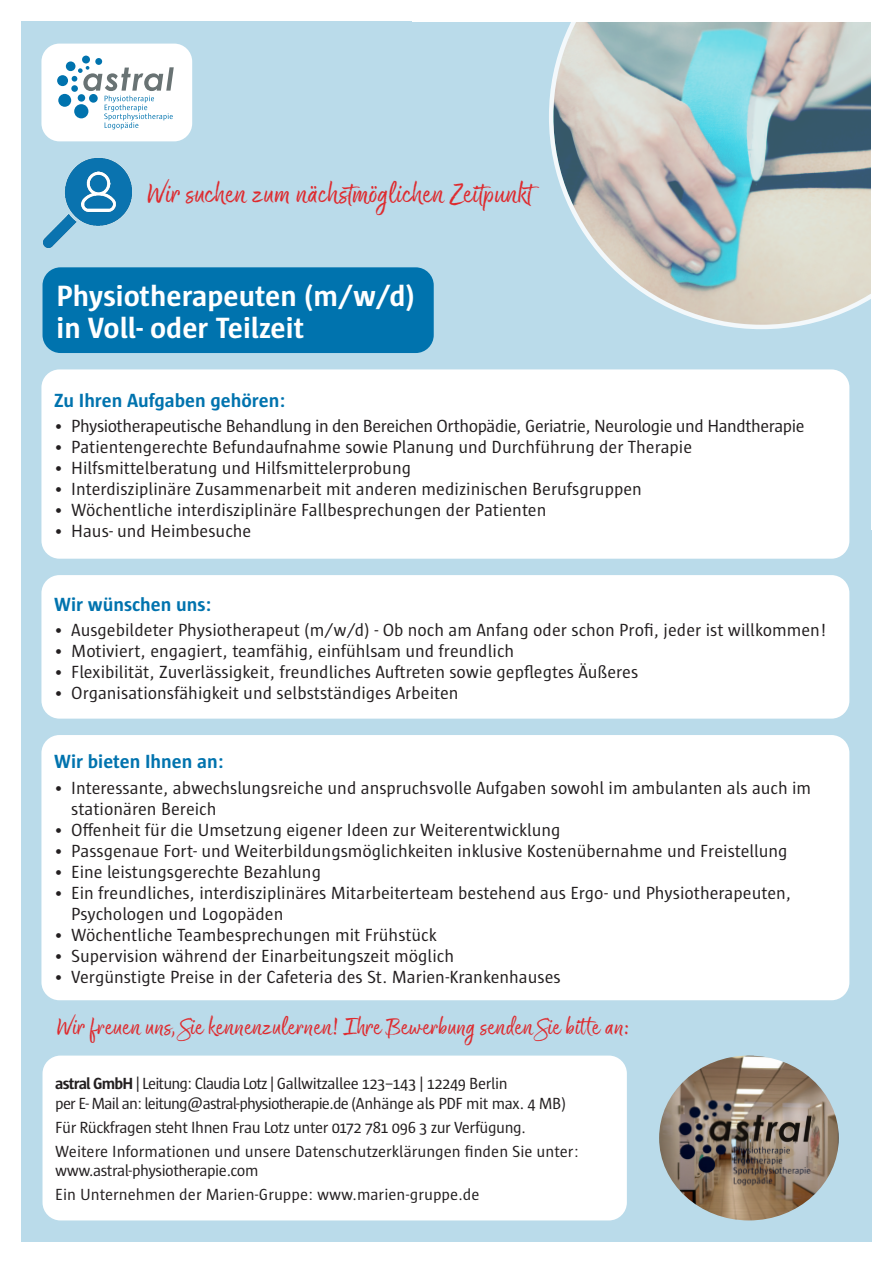
<style>
.page{position:relative;width:893px;height:1263px;background:#fff}
.page>*{position:absolute;margin:0;border:0;box-sizing:border-box;transform-origin:0 0}
.t1{font:31.5px "Good Karma Upright";color:#de2a2e}
.t2{font:700 30px/31.5px "Sun";color:#fff}
.t3{font:27px "Good Karma Upright";color:#de2a2e}
.t4{font:700 19.5px "Sun";color:#0073ae}
.t5{font:18px/21px "Sun";color:#231f20}
.t6{font:18px "Sun";letter-spacing:-.025em;color:#231f20}
.t7{font:16.5px/19.5px "Sun";letter-spacing:-.05em;color:#231f20}
.t8{font:16.5px/23.7px "Sun";letter-spacing:-.025em;color:#231f20}
.t9{font:16.5px/23.7px "Sun";color:#231f20}
.s1{font-weight:700}
</style>
<div class="page">
<div style="left:21px;top:21px;width:851px;height:1221px;background:#badbea"></div>
<div style="left:41px;top:44px;width:151px;height:97px;background:#fff;border-radius:18px"></div>
<div style="left:66px;top:61px;width:9px;height:10px;background:#0073ae;border-radius:50%"></div>
<div style="left:57px;top:75px;width:11px;height:11px;background:#0073ae;border-radius:50%"></div>
<div style="left:82px;top:56px;width:8px;height:8px;background:#0073ae;border-radius:50%"></div>
<div style="left:95px;top:58px;width:7px;height:7px;background:#0073ae;border-radius:50%"></div>
<div style="left:58px;top:94px;width:13px;height:13px;background:#0073ae;border-radius:50%"></div>
<svg style="left:72px;top:66px;width:102px;height:63px"></svg>
<svg style="left:549px;top:21px;width:323px;height:308px;background:#b3c3c4"></svg>
<div style="left:43px;top:267px;width:391px;height:86px;background:#0073ae;border-radius:18px"></div>
<img style="left:43px;top:158px;width:89px;height:90px">
<div style="left:41px;top:575px;width:808px;height:144px;background:#fff;border-radius:18px"></div>
<div style="left:41px;top:735px;width:808px;height:265px;background:#fff;border-radius:18px"></div>
<div style="left:41px;top:369px;width:808px;height:190px;background:#fff;border-radius:18px"></div>
<img style="left:659px;top:1055px;width:180px;height:165px">
<div style="left:43px;top:1055px;width:584px;height:165px;background:#fff;border-radius:18px"></div>
<h1 class="t1" style="left:147px;top:175px;width:387px">Wir suchen zum nächstmöglichen Zeitpunkt</h1>
<h2 class="t2" style="left:57px;top:280px;width:360px">Physiotherapeuten (m/w/d) in Voll- oder Teilzeit</h2>
<p class="t4" style="left:54px;top:389px;width:233px">Zu Ihren Aufgaben gehören:</p>
<p class="t6" style="left:54px;top:416px;width:752px">• Physiotherapeutische Behandlung in den Bereichen Orthopädie, Geriatrie, Neurologie und Handtherapie</p>
<p class="t5" style="left:54px;top:436px;width:639px">• Patientengerechte Befundaufnahme sowie Planung und Durchführung der Therapie</p>
<p class="t5" style="left:54px;top:457px;width:358px">• Hilfsmittelberatung und Hilfsmittelerprobung</p>
<p class="t5" style="left:54px;top:478px;width:589px">• Interdisziplinäre Zusammenarbeit mit anderen medizinischen Berufsgruppen</p>
<p class="t5" style="left:54px;top:499px;width:494px">• Wöchentliche interdisziplinäre Fallbesprechungen der Patienten</p>
<p class="t5" style="left:54px;top:520px;width:199px">• Haus- und Heimbesuche</p>
<p class="t4" style="left:54px;top:593px;width:159px">Wir wünschen uns:</p>
<p class="t5" style="left:54px;top:619px;width:774px">• Ausgebildeter Physiotherapeut (m/w/d) - Ob noch am Anfang oder schon Profi, jeder ist willkommen!</p>
<p class="t5" style="left:54px;top:640px;width:461px">• Motiviert, engagiert, teamfähig, einfühlsam und freundlich</p>
<p class="t5" style="left:54px;top:661px;width:586px">• Flexibilität, Zuverlässigkeit, freundliches Auftreten sowie gepflegtes Äußeres</p>
<p class="t5" style="left:54px;top:682px;width:406px">• Organisationsfähigkeit und selbstständiges Arbeiten</p>
<p class="t4" style="left:54px;top:751px;width:171px">Wir bieten Ihnen an:</p>
<p class="t5" style="left:71px;top:777px;width:741px;text-indent:-17px">• Interessante, abwechslungsreiche und anspruchsvolle Aufgaben sowohl im ambulanten als auch im stationären Bereich</p>
<p class="t5" style="left:54px;top:819px;width:508px">• Offenheit für die Umsetzung eigener Ideen zur Weiterentwicklung</p>
<p class="t5" style="left:54px;top:840px;width:735px">• Passgenaue Fort- und Weiterbildungsmöglichkeiten inklusive Kostenübernahme und Freistellung</p>
<p class="t5" style="left:54px;top:861px;width:268px">• Eine leistungsgerechte Bezahlung</p>
<p class="t5" style="left:71px;top:882px;width:722px;text-indent:-17px">• Ein freundliches, interdisziplinäres Mitarbeiterteam bestehend aus Ergo- und Physiotherapeuten,<br>Psychologen und Logopäden</p>
<p class="t5" style="left:54px;top:924px;width:384px">• Wöchentliche Teambesprechungen mit Frühstück</p>
<p class="t5" style="left:54px;top:945px;width:401px">• Supervision während der Einarbeitungszeit möglich</p>
<p class="t5" style="left:54px;top:966px;width:508px">• Vergünstigte Preise in der Cafeteria des St. Marien-Krankenhauses</p>
<h3 class="t3" style="left:57px;top:1011px;width:575px">Wir freuen uns, Sie kennenzulernen! Ihre Bewerbung senden Sie bitte an:</h3>
<p class="t7" style="left:55px;top:1074px;width:512px"><span class="s1">astral GmbH</span> | Leitung: Claudia Lotz | Gallwitzallee 123–143 | 12249 Berlin<br>per E- Mail an: leitung@astral-physiotherapie.de (Anhänge als PDF mit max. 4 MB)</p>
<p class="t8" style="left:55px;top:1115px;width:525px">Für Rückfragen steht Ihnen Frau Lotz unter 0172 781 096 3 zur Verfügung.<br>Weitere Informationen und unsere Datenschutzerklärungen finden Sie unter:</p>
<p class="t9" style="left:55px;top:1158px;width:426px">www.astral-physiotherapie.com<br>Ein Unternehmen der Marien-Gruppe: www.marien-gruppe.de</p>
</div>
